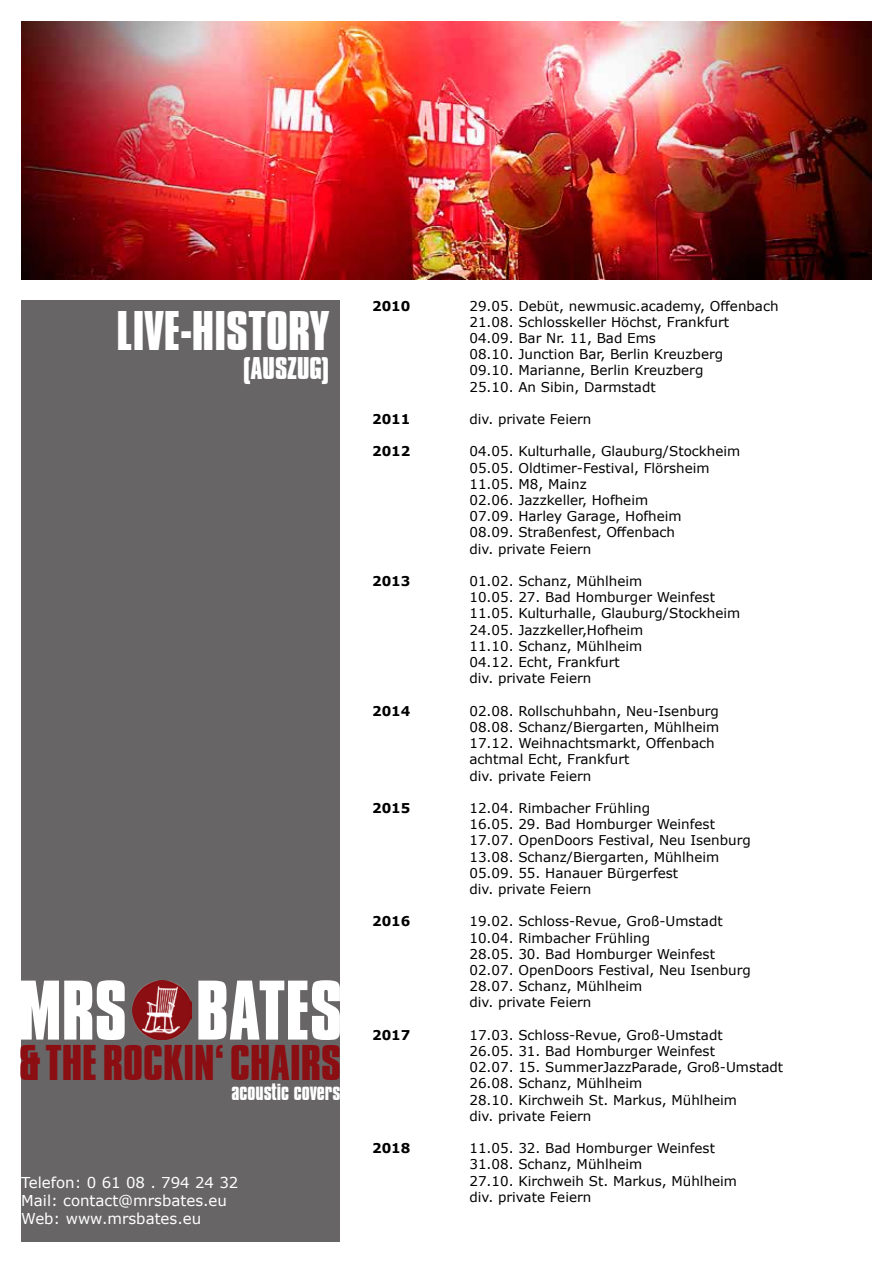
<style>
.page{position:relative;width:893px;height:1263px;background:#fff}
.page>*{position:absolute;margin:0;border:0;box-sizing:border-box;transform-origin:0 0}
.t1{font:700 72.6px "Compacta BT";color:#fff}
.t2{font:700 48px "Compacta BT";color:#fff}
.t3{font:700 43.2px "Compacta BT";color:#8b0e13}
.t4{font:700 27px "Compacta BT";color:#fff}
.t5{font:700 20.4px "Compacta BT";color:#fff}
.t6{font:15px/18px "Verdana";color:#fff}
.t7{font:13.5px/16.2px "Verdana";color:#000}
.t8{font:700 13.5px "Verdana";color:#000}
</style>
<div class="page">
<div style="left:21px;top:300px;width:319px;height:942px;background:#676565"></div>
<img style="left:21px;top:21px;width:851px;height:258px">
<img style="left:132px;top:980px;width:60px;height:59px">
<img style="left:143px;top:986px;width:37px;height:47px">
<h2 class="t2" style="left:117px;top:302px;width:214px">LIVE-HISTORY</h2>
<h3 class="t4" style="left:243px;top:352px;width:87px">(AUSZUG)</h3>
<p class="t8" style="left:372px;top:296px;width:40px">2010</p>
<p class="t8" style="left:372px;top:410px;width:40px">2011</p>
<p class="t8" style="left:372px;top:442px;width:40px">2012</p>
<p class="t8" style="left:372px;top:572px;width:40px">2013</p>
<p class="t8" style="left:372px;top:701px;width:40px">2014</p>
<p class="t8" style="left:372px;top:798px;width:40px">2015</p>
<h1 class="t1" style="left:196px;top:966px;width:148px">BATES</h1>
<h3 class="t3" style="left:19px;top:1037px;width:323px">&amp; THE ROCKIN‘ CHAIRS</h3>
<h1 class="t1" style="left:18px;top:966px;width:110px">MRS</h1>
<h3 class="t5" style="left:231px;top:1079px;width:110px">acoustic covers</h3>
<p class="t6" style="left:21px;top:1173px;width:219px">Telefon: 0 61 08 . 794 24 32<br>Mail: contact@mrsbates.eu<br>Web: www.mrsbates.eu</p>
<p class="t8" style="left:372px;top:912px;width:40px">2016</p>
<p class="t8" style="left:372px;top:1025px;width:40px">2017</p>
<p class="t8" style="left:372px;top:1139px;width:40px">2018</p>
<p class="t7" style="left:469px;top:297px;width:311px">29.05. Debüt, newmusic.academy, Offenbach 21.08. Schlosskeller Höchst, Frankfurt<br>04.09. Bar Nr. 11, Bad Ems<br>08.10. Junction Bar, Berlin Kreuzberg<br>09.10. Marianne, Berlin Kreuzberg<br>25.10. An Sibin, Darmstadt</p>
<p class="t7" style="left:469px;top:411px;width:123px">div. private Feiern</p>
<p class="t7" style="left:469px;top:443px;width:272px">04.05. Kulturhalle, Glauburg/Stockheim<br>05.05. Oldtimer-Festival, Flörsheim<br>11.05. M8, Mainz<br>02.06. Jazzkeller, Hofheim<br>07.09. Harley Garage, Hofheim<br>08.09. Straßenfest, Offenbach<br>div. private Feiern</p>
<p class="t7" style="left:469px;top:573px;width:272px">01.02. Schanz, Mühlheim<br>10.05. 27. Bad Homburger Weinfest<br>11.05. Kulturhalle, Glauburg/Stockheim<br>24.05. Jazzkeller,Hofheim<br>11.10. Schanz, Mühlheim<br>04.12. Echt, Frankfurt<br>div. private Feiern</p>
<p class="t7" style="left:469px;top:702px;width:251px">02.08. Rollschuhbahn, Neu-Isenburg<br>08.08. Schanz/Biergarten, Mühlheim<br>17.12. Weihnachtsmarkt, Offenbach achtmal Echt, Frankfurt<br>div. private Feiern</p>
<p class="t7" style="left:469px;top:800px;width:283px">12.04. Rimbacher Frühling<br>16.05. 29. Bad Homburger Weinfest<br>17.07. OpenDoors Festival, Neu Isenburg<br>13.08. Schanz/Biergarten, Mühlheim<br>05.09. 55. Hanauer Bürgerfest<br>div. private Feiern</p>
<p class="t7" style="left:469px;top:913px;width:283px">19.02. Schloss-Revue, Groß-Umstadt<br>10.04. Rimbacher Frühling<br>28.05. 30. Bad Homburger Weinfest<br>02.07. OpenDoors Festival, Neu Isenburg<br>28.07. Schanz, Mühlheim<br>div. private Feiern</p>
<p class="t7" style="left:469px;top:1026px;width:315px">17.03. Schloss-Revue, Groß-Umstadt<br>26.05. 31. Bad Homburger Weinfest<br>02.07. 15. SummerJazzParade, Groß-Umstadt 26.08. Schanz, Mühlheim<br>28.10. Kirchweih St. Markus, Mühlheim<br>div. private Feiern</p>
<p class="t7" style="left:469px;top:1140px;width:269px">11.05. 32. Bad Homburger Weinfest<br>31.08. Schanz, Mühlheim<br>27.10. Kirchweih St. Markus, Mühlheim div. private Feiern</p>
</div>
